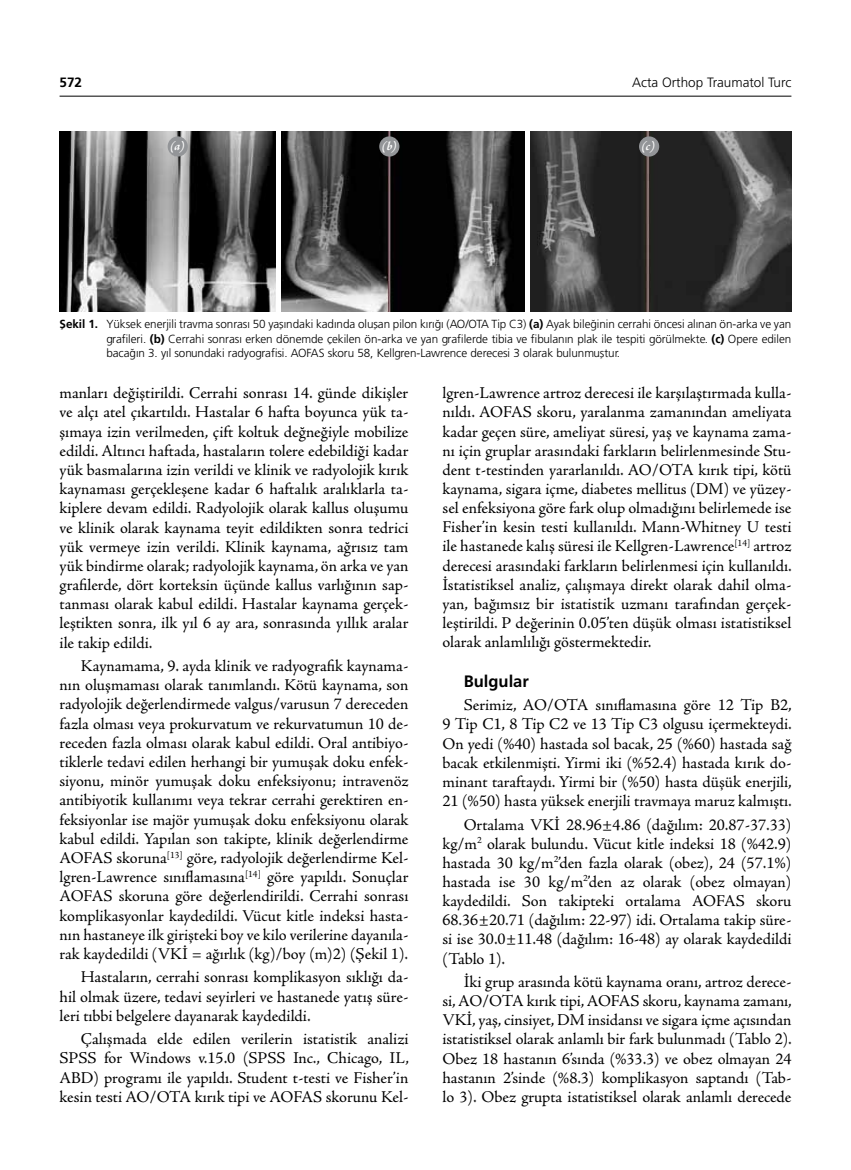
<style>
.page{position:relative;width:851px;height:1170px;background:#fff}
.page>*{position:absolute;margin:0;border:0;box-sizing:border-box;transform-origin:0 0}
.t1{font:16.5px/19.2px "Adobe Jenson Pro";color:#000;text-align:justify}
.t2{font:16.5px "Frutiger Bold Tr";color:#000}
.t3{font:13.5px "Frutiger Light Nr Tr";color:#000}
.t4{font:13.5px "Frutiger Bold Tr";color:#000}
.t5{font:italic 700 12.75px "Adobe Jenson Pro";color:#fff}
.t6{font:11.7px/14.1px "Frutiger Light Nr Tr";letter-spacing:-.005em;color:#000;text-align:justify}
.s1{font-family:"Frutiger Bold Tr"}
</style>
<div class="page">
<hr style="left:60px;top:96px;width:731px;height:1px;background:#000">
<img style="left:60px;top:132px;width:215px;height:179px">
<img style="left:281px;top:132px;width:243px;height:179px">
<img style="left:531px;top:132px;width:260px;height:179px">
<div style="left:168px;top:136px;width:20px;height:21px;background:#939598;border-radius:50%"></div>
<div style="left:379px;top:136px;width:20px;height:21px;background:#939598;border-radius:50%"></div>
<div style="left:639px;top:136px;width:20px;height:21px;background:#939598;border-radius:50%"></div>
<p class="t4" style="left:60px;top:74px;width:24px">572</p>
<p class="t3" style="left:632px;top:74px;width:161px">Acta Orthop Traumatol Turc</p>
<p class="t5" style="left:170px;top:138px;width:18px">(a)</p>
<p class="t5" style="left:381px;top:138px;width:18px">(b)</p>
<p class="t5" style="left:641px;top:138px;width:17px">(c)</p>
<p class="t6" style="left:106px;top:317px;width:686px;text-indent:-47px"><span class="s1">Şekil 1.</span> Yüksek enerjili travma sonrası 50 yaşındaki kadında oluşan pilon kırığı (AO/OTA Tip C3) <span class="s1">(a)</span> Ayak bileğinin cerrahi öncesi alınan ön-arka ve yan grafileri. <span class="s1">(b)</span> Cerrahi sonrası erken dönemde çekilen ön-arka ve yan grafilerde tibia ve fibulanın plak ile tespiti görülmekte. <span class="s1">(c)</span> Opere edilen bacağın 3. yıl sonundaki radyografisi. AOFAS skoru 58, Kellgren-Lawrence derecesi 3 olarak bulunmuştur.</p>
<p class="t1" style="left:60px;top:384px;width:350px">manları değiştirildi. Cerrahi sonrası 14. günde dikişler ve alçı atel çıkartıldı. Hastalar 6 hafta boyunca yük ta&shy;şımaya izin verilmeden, çift koltuk değneğiyle mobilize edildi. Altıncı haftada, hastaların tolere edebildiği kadar yük basmalarına izin verildi ve klinik ve radyolojik kırık kaynaması gerçekleşene kadar 6 haftalık aralıklarla ta&shy;kiplere devam edildi. Radyolojik olarak kallus oluşumu ve klinik olarak kaynama teyit edildikten sonra tedrici yük vermeye izin verildi. Klinik kaynama, ağrısız tam yük bindirme olarak; radyolojik kaynama, ön arka ve yan grafilerde, dört korteksin üçünde kallus varlığının sap&shy;tanması olarak kabul edildi. Hastalar kaynama gerçek&shy;leştikten sonra, ilk yıl 6 ay ara, sonrasında yıllık aralar ile takip edildi.</p>
<p class="t1" style="left:60px;top:656px;width:350px;text-indent:21px">Kaynamama, 9. ayda klinik ve radyografik kaynama&shy;nın oluşmaması olarak tanımlandı. Kötü kaynama, son radyolojik değerlendirmede valgus/varusun 7 dereceden fazla olması veya prokurvatum ve rekurvatumun 10 de&shy;receden fazla olması olarak kabul edildi. Oral antibiyo&shy;tiklerle tedavi edilen herhangi bir yumuşak doku enfek&shy;siyonu, minör yumuşak doku enfeksiyonu; intravenöz antibiyotik kullanımı veya tekrar cerrahi gerektiren en&shy;feksiyonlar ise majör yumuşak doku enfeksiyonu olarak kabul edildi. Yapılan son takipte, klinik değerlendirme AOFAS skoruna<sup>[13]</sup> göre, radyolojik değerlendirme Kel&shy;lgren-Lawrence sınıflamasına<sup>[14]</sup> göre yapıldı. Sonuçlar AOFAS skoruna göre değerlendirildi. Cerrahi sonrası komplikasyonlar kaydedildi. Vücut kitle indeksi hasta&shy;nın hastaneye ilk girişteki boy ve kilo verilerine dayanıla&shy;rak kaydedildi (VKİ = ağırlık (kg)/boy (m)2) (Şekil 1).</p>
<p class="t1" style="left:60px;top:967px;width:350px;text-indent:21px">Hastaların, cerrahi sonrası komplikasyon sıklığı da&shy;hil olmak üzere, tedavi seyirleri ve hastanede yatış süre&shy;leri tıbbi belgelere dayanarak kaydedildi.</p>
<p class="t1" style="left:60px;top:1029px;width:351px;text-indent:21px">Çalışmada elde edilen verilerin istatistik analizi SPSS for Windows v.15.0 (SPSS Inc., Chicago, IL, ABD) programı ile yapıldı. Student t-testi ve Fisher’in kesin testi AO/OTA kırık tipi ve AOFAS skorunu Kel-</p>
<p class="t1" style="left:442px;top:384px;width:351px">lgren-Lawrence artroz derecesi ile karşılaştırmada kulla&shy;nıldı. AOFAS skoru, yaralanma zamanından ameliyata kadar geçen süre, ameliyat süresi, yaş ve kaynama zama&shy;nı için gruplar arasındaki farkların belirlenmesinde Stu&shy;dent t-testinden yararlanıldı. AO/OTA kırık tipi, kötü kaynama, sigara içme, diabetes mellitus (DM) ve yüzey&shy;sel enfeksiyona göre fark olup olmadığını belirlemede ise Fisher’in kesin testi kullanıldı. Mann-Whitney U testi ile hastanede kalış süresi ile Kellgren-Lawrence<sup>[14]</sup> artroz derecesi arasındaki farkların belirlenmesi için kullanıldı.<br>İstatistiksel analiz, çalışmaya direkt olarak dahil olma&shy;yan, bağımsız bir istatistik uzmanı tarafından gerçek&shy;leştirildi. P değerinin 0.05’ten düşük olması istatistiksel olarak anlamlılığı göstermektedir.</p>
<p class="t2" style="left:463px;top:671px;width:67px">Bulgular</p>
<p class="t1" style="left:442px;top:695px;width:351px;text-indent:21px">Serimiz, AO/OTA sınıflamasına göre 12 Tip B2, 9 Tip C1, 8 Tip C2 ve 13 Tip C3 olgusu içermekteydi.<br>On yedi (%40) hastada sol bacak, 25 (%60) hastada sağ bacak etkilenmişti. Yirmi iki (%52.4) hastada kırık do&shy;minant taraftaydı. Yirmi bir (%50) hasta düşük enerjili, 21 (%50) hasta yüksek enerjili travmaya maruz kalmıştı.</p>
<p class="t1" style="left:442px;top:815px;width:350px;text-indent:21px">Ortalama VKİ 28.96±4.86 (dağılım: 20.87-37.33) kg/m<sup>2</sup> olarak bulundu. Vücut kitle indeksi 18 (%42.9) hastada 30 kg/m<sup>2</sup>’den fazla olarak (obez), 24 (57.1%) hastada ise 30 kg/m<sup>2</sup>’den az olarak (obez olmayan) kaydedildi. Son takipteki ortalama AOFAS skoru 68.36±20.71 (dağılım: 22-97) idi. Ortalama takip süre&shy;si ise 30.0±11.48 (dağılım: 16-48) ay olarak kaydedildi (Tablo 1).</p>
<p class="t1" style="left:442px;top:972px;width:351px;text-indent:21px">İki grup arasında kötü kaynama oranı, artroz derece&shy;si, AO/OTA kırık tipi, AOFAS skoru, kaynama zamanı, VKİ, yaş, cinsiyet, DM insidansı ve sigara içme açısından istatistiksel olarak anlamlı bir fark bulunmadı (Tablo 2).<br>Obez 18 hastanın 6’sında (%33.3) ve obez olmayan 24 hastanın 2’sinde (%8.3) komplikasyon saptandı (Tab&shy;lo 3). Obez grupta istatistiksel olarak anlamlı derecede</p>
</div>
